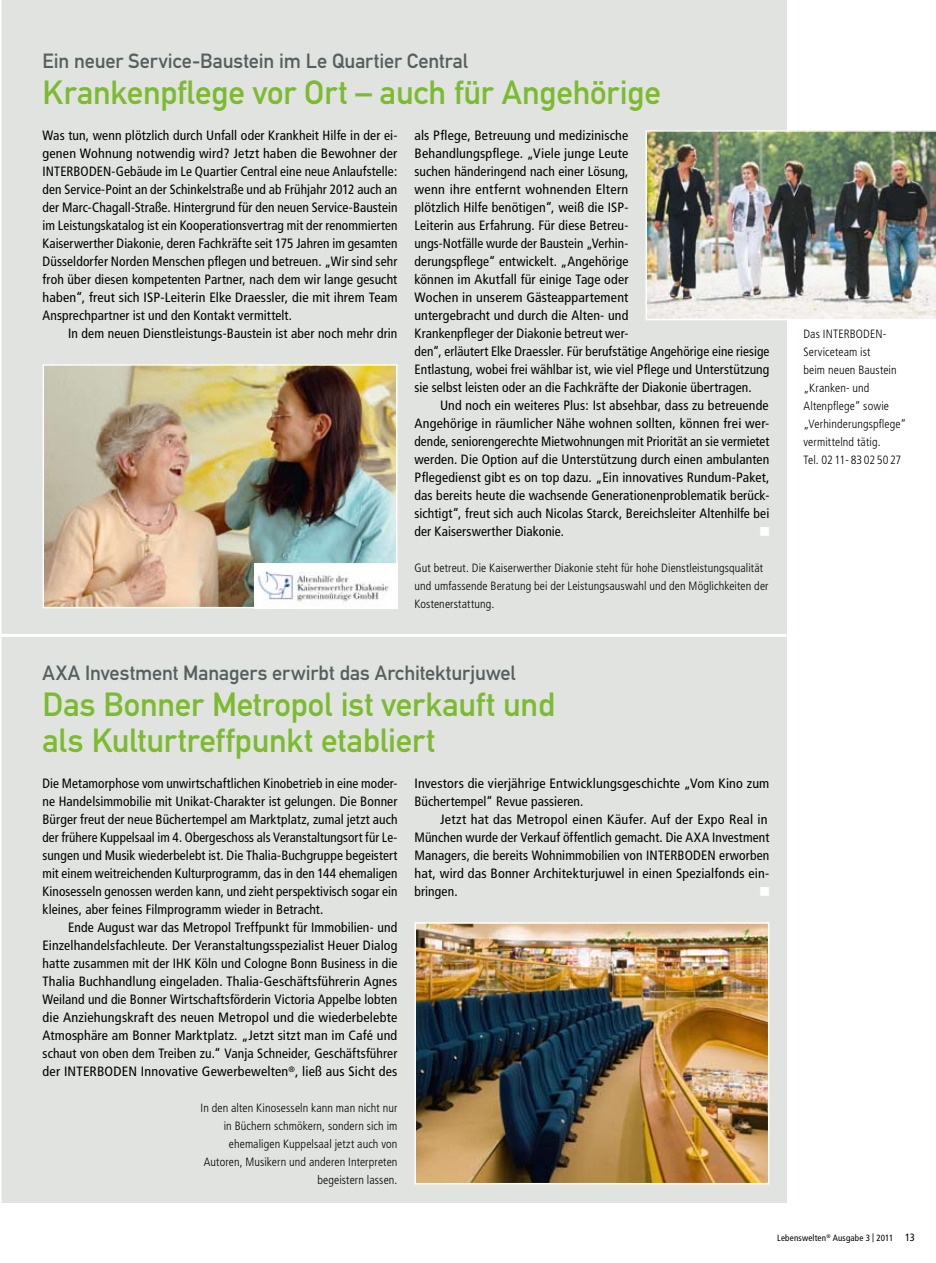
<style>
.page{position:relative;width:936px;height:1263px;background:#fff}
.page>*{position:absolute;margin:0;border:0;box-sizing:border-box;transform-origin:0 0}
.t1{font:33px/36px "DIN Mittelschrift Alternate";letter-spacing:-.005em;color:#7cba2f}
.t2{font:20.25px "DIN Mittelschrift";letter-spacing:-.005em;color:#546060}
.t3{font:15px "Wingdings";color:#fff}
.t4{font:condensed 13.5px/18px "Frutiger";letter-spacing:.01em;color:#000;text-align:justify}
.t5{font:condensed 13.5px/18px "Frutiger";letter-spacing:.01em;color:#000;scale:1.04 1}
.t6{font:condensed 13.5px/18px "Frutiger";letter-spacing:.01em;color:#000;scale:1.05 1}
.t7{font:300 condensed 12px/18px "Frutiger";letter-spacing:.01em;color:#000}
.t8{font:condensed 9px "Frutiger";letter-spacing:.02em;color:#000}
.s1{font-size:10.5px}
</style>
<div class="page">
<div style="left:0;top:0;width:786px;height:1202px;background:#e0e3df"></div>
<hr style="left:0;top:0;width:2px;height:1263px;background:#fff">
<img style="left:417px;top:925px;width:349px;height:256px">
<div style="left:414px;top:922px;width:355px;height:262px;border:2px solid #fff"></div>
<img style="left:645px;top:130px;width:290px;height:190px">
<img style="left:46px;top:367px;width:348px;height:238px">
<div style="left:43px;top:364px;width:354px;height:244px;border:2px solid #fff"></div>
<img style="left:255px;top:564px;width:142px;height:44px">
<hr style="left:0;top:634px;width:786px;height:3px;background:#fff">
<h2 class="t2" style="left:43px;top:49px;width:427px">Ein neuer Service-Baustein im Le Quartier Central</h2>
<h1 class="t1" style="left:43px;top:75px;width:620px">Krankenpflege vor Ort – auch für Angehörige</h1>
<p class="t4" style="left:43px;top:127px;width:356px">Was tun, wenn plötzlich durch Unfall oder Krankheit Hilfe in der ei&shy;genen Wohnung notwendig wird? Jetzt haben die Bewohner der INTERBODEN-Gebäude im Le Quartier Central eine neue Anlaufstelle: den Service-Point an der Schinkelstraße und ab Frühjahr 2012 auch an der Marc-Chagall-Straße. Hintergrund für den neuen Service-Baustein im Leistungskatalog ist ein Kooperationsvertrag mit der renommierten Kaiserwerther Diakonie, deren Fachkräfte seit 175 Jahren im gesamten Düsseldorfer Norden Menschen pflegen und betreuen. „Wir sind sehr froh über diesen kompetenten Partner, nach dem wir lange gesucht haben“, freut sich ISP-Leiterin Elke Draessler, die mit ihrem Team Ansprechpartner ist und den Kontakt vermittelt.</p>
<p class="t4" style="left:68px;top:325px;width:331px">In dem neuen Dienstleistungs-Baustein ist aber noch mehr drin</p>
<p class="t5" style="left:414px;top:127px;width:343px">als Pflege, Betreuung und medizinische<br>Behandlungspflege. „Viele junge Leute<br>suchen händeringend nach einer Lösung,<br>wenn ihre entfernt wohnenden Eltern<br>plötzlich Hilfe benötigen“, weiß die ISP-<br>Leiterin aus Erfahrung. Für diese Betreu-<br>ungs-Notfälle wurde der Baustein „Verhin-<br>derungspflege“ entwickelt. „Angehörige<br>können im Akutfall für einige Tage oder<br>Wochen in unserem Gästeappartement<br>untergebracht und durch die Alten- und<br>Krankenpfleger der Diakonie betreut wer-<br>den“, erläutert Elke Draessler. Für berufstätige Angehörige eine riesige Entlastung, wobei frei wählbar ist, wie viel Pflege und Unterstützung sie selbst leisten oder an die Fachkräfte der Diakonie übertragen.</p>
<p class="t4" style="left:414px;top:397px;width:356px;text-indent:26px">Und noch ein weiteres Plus: Ist absehbar, dass zu betreuende Angehörige in räumlicher Nähe wohnen sollten, können frei wer&shy;dende, seniorengerechte Mietwohnungen mit Priorität an sie vermietet werden. Die Option auf die Unterstützung durch einen ambulanten Pflegedienst gibt es on top dazu. „Ein innovatives Rundum-Paket, das bereits heute die wachsende Generationenproblematik berück&shy;sichtigt“, freut sich auch Nicolas Starck, Bereichsleiter Altenhilfe bei der Kaiserswerther Diakonie.</p>
<p class="t3" style="left:759px;top:524px;width:13px">■</p>
<p class="t7" style="left:414px;top:559px;width:355px">Gut betreut. Die Kaiserwerther Diakonie steht für hohe Dienstleistungsqualität und umfassende Beratung bei der Leistungsauswahl und den Möglichkeiten der<br>Kostenerstattung.</p>
<p class="t7" style="left:803px;top:325px;width:104px">Das INTERBODEN-<br>Serviceteam ist<br>beim neuen Baustein „Kranken- und<br>Altenpflege“ sowie „Verhinderungspflege“ vermittelnd tätig.<br>Tel. 02 11- 83 02 50 27</p>
<h2 class="t2" style="left:43px;top:661px;width:474px">AXA Investment Managers erwirbt das Architekturjuwel</h2>
<h1 class="t1" style="left:43px;top:687px;width:513px">Das Bonner Metropol ist verkauft und als Kulturtreffpunkt etabliert</h1>
<p class="t4" style="left:43px;top:775px;width:356px">Die Metamorphose vom unwirtschaftlichen Kinobetrieb in eine moder&shy;ne Handelsimmobilie mit Unikat-Charakter ist gelungen. Die Bonner Bürger freut der neue Büchertempel am Marktplatz, zumal jetzt auch der frühere Kuppelsaal im 4. Obergeschoss als Veranstaltungsort für Le&shy;sungen und Musik wiederbelebt ist. Die Thalia-Buchgruppe begeistert mit einem weitreichenden Kulturprogramm, das in den 144 ehemaligen Kinosesseln genossen werden kann, und zieht perspektivisch sogar ein kleines, aber feines Filmprogramm wieder in Betracht.</p>
<p class="t4" style="left:43px;top:919px;width:356px;text-indent:26px">Ende August war das Metropol Treffpunkt für Immobilien- und Einzelhandelsfachleute. Der Veranstaltungsspezialist Heuer Dialog hatte zusammen mit der IHK Köln und Cologne Bonn Business in die Thalia Buchhandlung eingeladen. Thalia-Geschäftsführerin Agnes Weiland und die Bonner Wirtschaftsförderin Victoria Appelbe lobten die Anziehungskraft des neuen Metropol und die wiederbelebte Atmosphäre am Bonner Marktplatz. „Jetzt sitzt man im Café und schaut von oben dem Treiben zu.“ Vanja Schneider, Geschäftsführer der INTERBODEN Innovative Gewerbewelten<sup>®</sup>, ließ aus Sicht des</p>
<p class="t7" style="left:200px;top:1099px;width:198px;text-align:right">In den alten Kinosesseln kann man nicht nur in Büchern schmökern, sondern sich im ehemaligen Kuppelsaal jetzt auch von Autoren, Musikern und anderen Interpreten begeistern lassen.</p>
<p class="t5" style="left:414px;top:775px;width:343px">Investors die vierjährige Entwicklungsgeschichte „Vom Kino zum<br>Büchertempel“ Revue passieren.</p>
<p class="t6" style="left:414px;top:811px;width:339px;text-indent:26px">Jetzt hat das Metropol einen Käufer. Auf der Expo Real in München wurde der Verkauf öffentlich gemacht. Die AXA Investment Managers, die bereits Wohnimmobilien von INTERBODEN erworben hat, wird das Bonner Architekturjuwel in einen Spezialfonds ein&shy;bringen.</p>
<p class="t3" style="left:759px;top:884px;width:13px">■</p>
<p class="t8" style="left:777px;top:1233px;width:139px">Lebenswelten<sup>®</sup> Ausgabe 3 | 2011 <span class="s1">13</span></p>
</div>
